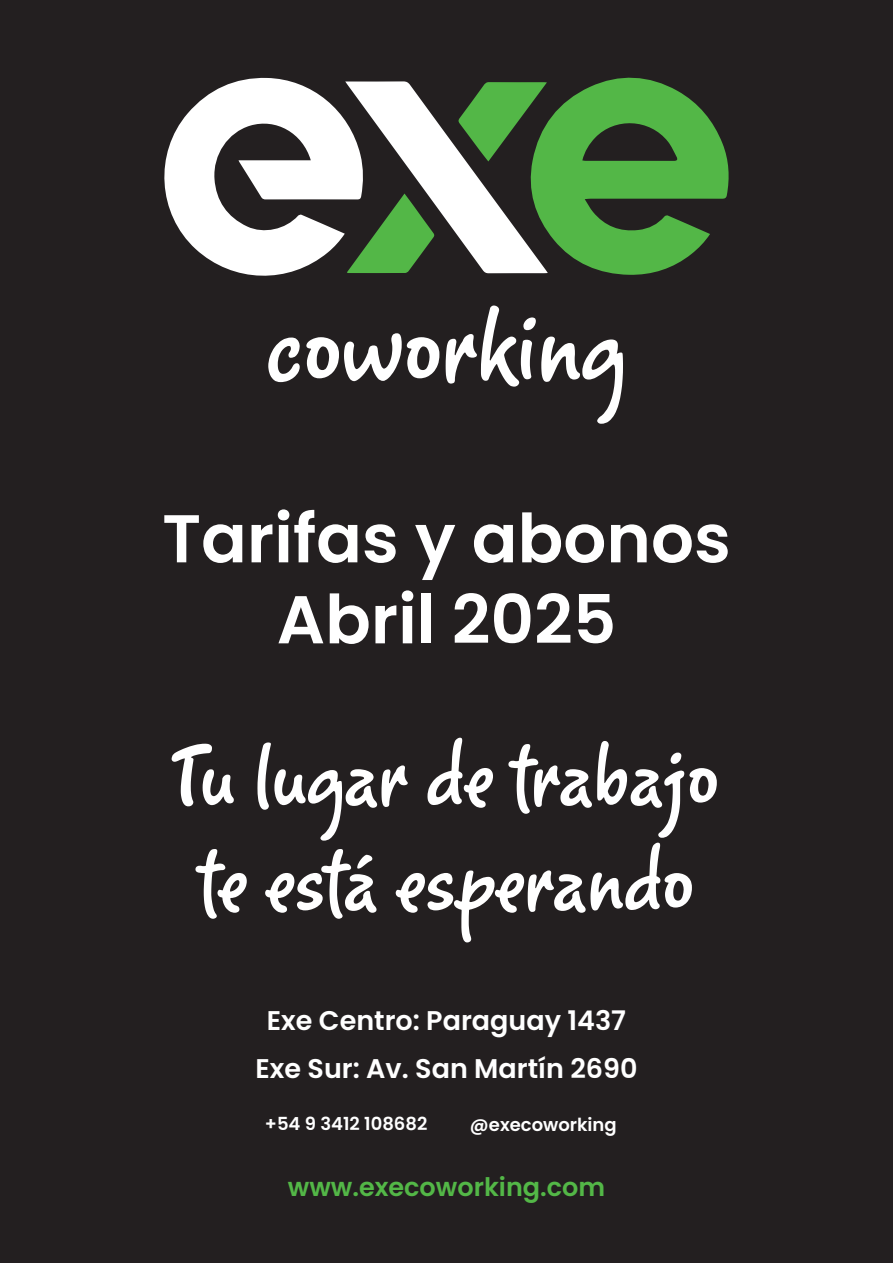
<style>
.page{position:relative;width:893px;height:1263px;background:#231f20}
.page>*{position:absolute;margin:0;border:0;box-sizing:border-box;transform-origin:0 0}
.t1{font:102px/105px "Romy";color:#fff}
.t2{font:600 67.5px/81px "Poppins";color:#fff;text-align:center}
.t3{font:600 27px/48px "Poppins";color:#fff;text-align:center}
.t4{font:600 25.5px "Poppins";color:#53b747}
.t5{font:600 18px "Poppins";color:#fff}
</style>
<div class="page">
<svg style="left:164px;top:77px;width:565px;height:199px"></svg>
<svg style="left:268px;top:338px;width:32px;height:44px"></svg>
<svg style="left:306px;top:333px;width:133px;height:48px"></svg>
<svg style="left:446px;top:305px;width:177px;height:119px"></svg>
<h2 class="t2" style="left:162px;top:498px;width:570px">Tarifas y abonos<br>Abril 2025</h2>
<h1 class="t1" style="left:174px;top:733px;width:546px">Tu lugar de trabajo te está esperando</h1>
<p class="t3" style="left:256px;top:997px;width:383px">Exe Centro: Paraguay 1437<br>Exe Sur: Av. San Martín 2690</p>
<p class="t5" style="left:265px;top:1114px;width:164px">+54 9 3412 108682</p>
<p class="t5" style="left:470px;top:1114px;width:148px">@execoworking</p>
<p class="t4" style="left:288px;top:1172px;width:319px">www.execoworking.com</p>
</div>
